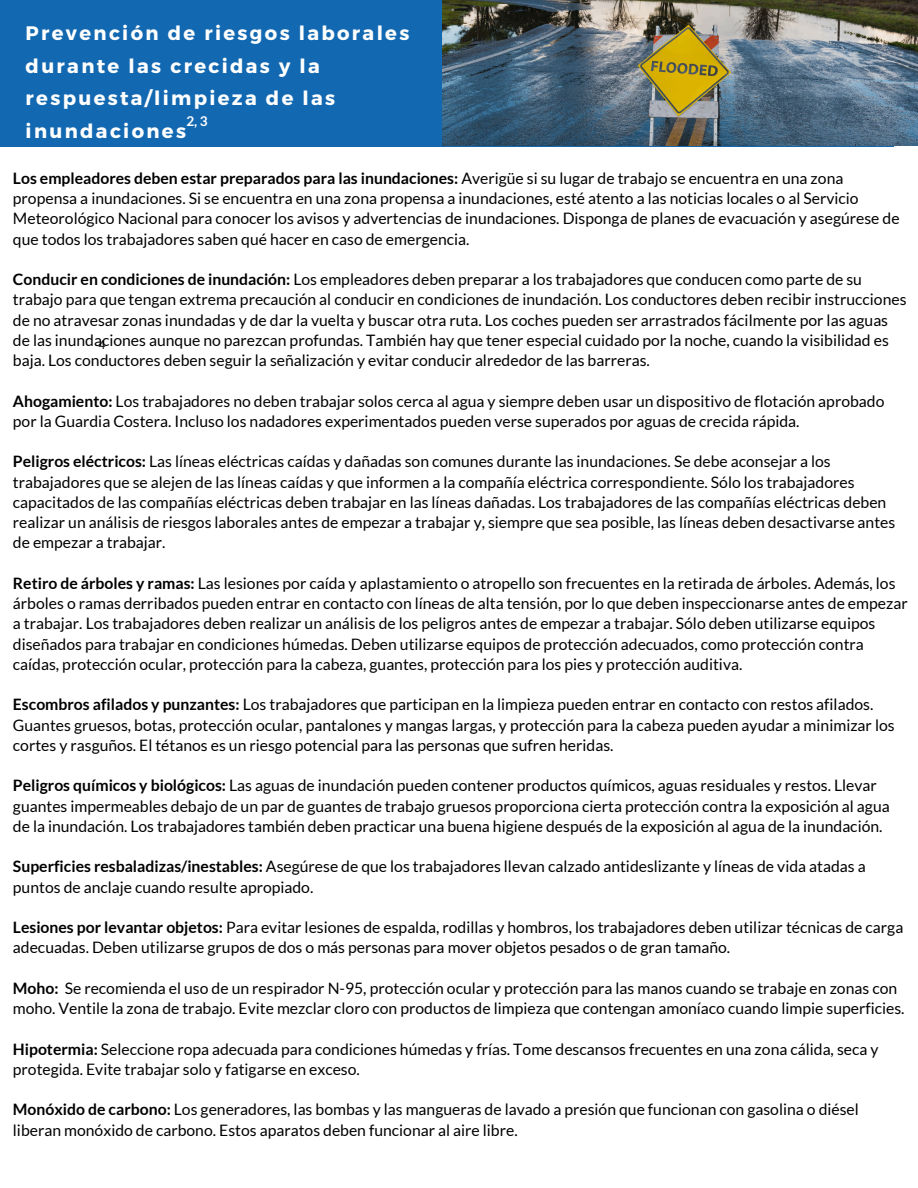
<style>
.page{position:relative;width:918px;height:1188px;background:#fff}
.page>*{position:absolute;margin:0;border:0;box-sizing:border-box;transform-origin:0 0}
.t1{font:700 19.5px/32.7px "Montserrat";letter-spacing:.12em;color:#fff}
.t2{font:15.75px/20.2px "Lato";color:#000}
.t3{font:700 13.5px "Lato";color:#fff}
.t4{font:12px "Lato";color:#000}
.s1{font-weight:700}
</style>
<div class="page">
<div style="left:0;top:0;width:894px;height:146px;background:#1369b1"></div>
<img style="left:442px;top:0;width:476px;height:146px">
<h2 class="t1" style="left:26px;top:16px;width:385px">Prevención de riesgos laborales durante las crecidas y la respuesta/limpieza de las inundaciones</h2>
<h2 class="t3" style="left:186px;top:112px;width:23px">2,3</h2>
<p class="t2" style="left:13px;top:168px;width:888px"><span class="s1">Los empleadores deben estar preparados para las inundaciones:</span> Averigüe si su lugar de trabajo se encuentra en una zona propensa a inundaciones. Si se encuentra en una zona propensa a inundaciones, esté atento a las noticias locales o al Servicio Meteorológico Nacional para conocer los avisos y advertencias de inundaciones. Disponga de planes de evacuación y asegúrese de que todos los trabajadores saben qué hacer en caso de emergencia.</p>
<h1 class="t2" style="left:13px;top:269px;width:895px"><span class="s1">Conducir en condiciones de inundación:</span> Los empleadores deben preparar a los trabajadores que conducen como parte de su trabajo para que tengan extrema precaución al conducir en condiciones de inundación. Los conductores deben recibir instrucciones de no atravesar zonas inundadas y de dar la vuelta y buscar otra ruta. Los coches pueden ser arrastrados fácilmente por las aguas de las inundaciones aunque no parezcan profundas. También hay que tener especial cuidado por la noche, cuando la visibilidad es baja. Los conductores deben seguir la señalización y evitar conducir alrededor de las barreras.</h1>
<p class="t2" style="left:13px;top:390px;width:873px"><span class="s1">Ahogamiento:</span> Los trabajadores no deben trabajar solos cerca al agua y siempre deben usar un dispositivo de flotación aprobado por la Guardia Costera. Incluso los nadadores experimentados pueden verse superados por aguas de crecida rápida.</p>
<p class="t2" style="left:13px;top:451px;width:884px"><span class="s1">Peligros eléctricos:</span> Las líneas eléctricas caídas y dañadas son comunes durante las inundaciones. Se debe aconsejar a los trabajadores que se alejen de las líneas caídas y que informen a la compañía eléctrica correspondiente. Sólo los trabajadores capacitados de las compañías eléctricas deben trabajar en las líneas dañadas. Los trabajadores de las compañías eléctricas deben realizar un análisis de riesgos laborales antes de empezar a trabajar y, siempre que sea posible, las líneas deben desactivarse antes de empezar a trabajar.</p>
<h2 class="t2" style="left:13px;top:573px;width:896px"><span class="s1">Retiro de árboles y ramas:</span> Las lesiones por caída y aplastamiento o atropello son frecuentes en la retirada de árboles. Además, los árboles o ramas derribados pueden entrar en contacto con líneas de alta tensión, por lo que deben inspeccionarse antes de empezar a trabajar. Los trabajadores deben realizar un análisis de los peligros antes de empezar a trabajar. Sólo deben utilizarse equipos diseñados para trabajar en condiciones húmedas. Deben utilizarse equipos de protección adecuados, como protección contra caídas, protección ocular, protección para la cabeza, guantes, protección para los pies y protección auditiva.</h2>
<h2 class="t2" style="left:13px;top:694px;width:883px"><span class="s1">Escombros afilados y punzantes:</span> Los trabajadores que participan en la limpieza pueden entrar en contacto con restos afilados.<br>Guantes gruesos, botas, protección ocular, pantalones y mangas largas, y protección para la cabeza pueden ayudar a minimizar los cortes y rasguños. El tétanos es un riesgo potencial para las personas que sufren heridas.</h2>
<h2 class="t2" style="left:13px;top:775px;width:878px"><span class="s1">Peligros químicos y biológicos:</span> Las aguas de inundación pueden contener productos químicos, aguas residuales y restos. Llevar guantes impermeables debajo de un par de guantes de trabajo gruesos proporciona cierta protección contra la exposición al agua de la inundación. Los trabajadores también deben practicar una buena higiene después de la exposición al agua de la inundación.</h2>
<h2 class="t2" style="left:13px;top:856px;width:854px"><span class="s1">Superficies resbaladizas/inestables:</span> Asegúrese de que los trabajadores llevan calzado antideslizante y líneas de vida atadas a puntos de anclaje cuando resulte apropiado.</h2>
<h2 class="t2" style="left:13px;top:917px;width:892px"><span class="s1">Lesiones por levantar objetos:</span> Para evitar lesiones de espalda, rodillas y hombros, los trabajadores deben utilizar técnicas de carga adecuadas. Deben utilizarse grupos de dos o más personas para mover objetos pesados o de gran tamaño.</h2>
<h2 class="t2" style="left:13px;top:978px;width:893px"><span class="s1">Moho:</span> Se recomienda el uso de un respirador N-95, protección ocular y protección para las manos cuando se trabaje en zonas con moho. Ventile la zona de trabajo. Evite mezclar cloro con productos de limpieza que contengan amoníaco cuando limpie superficies.</h2>
<h2 class="t2" style="left:13px;top:1038px;width:867px"><span class="s1">Hipotermia:</span> Seleccione ropa adecuada para condiciones húmedas y frías. Tome descansos frecuentes en una zona cálida, seca y protegida. Evite trabajar solo y fatigarse en exceso.</h2>
<h2 class="t2" style="left:13px;top:1099px;width:847px"><span class="s1">Monóxido de carbono:</span> Los generadores, las bombas y las mangueras de lavado a presión que funcionan con gasolina o diésel liberan monóxido de carbono. Estos aparatos deben funcionar al aire libre.</h2>
<h2 class="t4" style="left:99px;top:337px;width:8px">4</h2>
</div>
